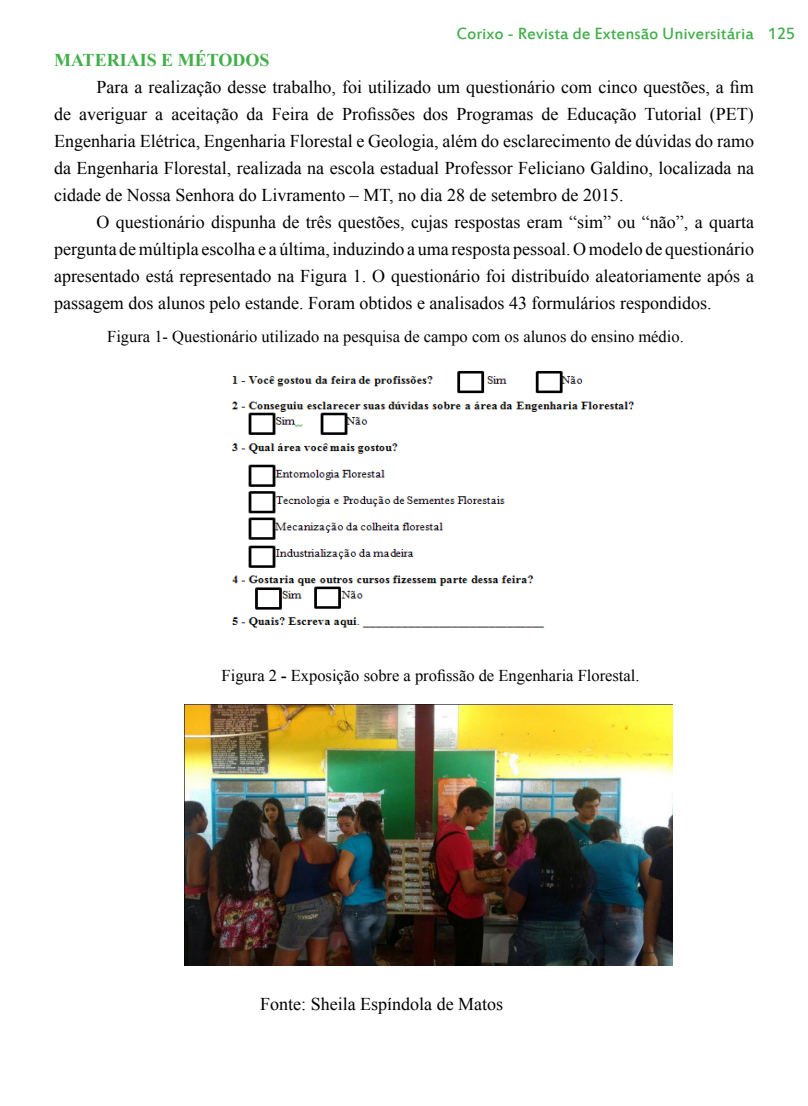
<style>
.page{position:relative;width:808px;height:1106px;background:#fff}
.page>*{position:absolute;margin:0;border:0;box-sizing:border-box;transform-origin:0 0}
.VERSO{font:18px/27px "Times New Roman";color:#000;text-align:justify}
.t1{font:18px "Estrangelo Edessa";color:#40ae49}
.Normal__Web{font:18px "Times New Roman";color:#000}
.t2{font:700 18px "Times New Roman";color:#40ae49}
.Normal__Web-2{font:16.5px "Times New Roman";color:#000}
.s1{font-weight:700}
</style>
<div class="page">
<img style="left:231px;top:371px;width:404px;height:257px">
<img style="left:184px;top:705px;width:488px;height:260px">
<p class="t1" style="left:456px;top:25px;width:340px">Corixo - Revista de Extensão Universitária 125</p>
<p class="t2" style="left:54px;top:48px;width:217px">MATERIAIS E MÉTODOS</p>
<p class="VERSO" style="left:54px;top:73px;width:701px;text-indent:43px">Para a realização desse trabalho, foi utilizado um questionário com cinco questões, a fim de averiguar a aceitação da Feira de Profissões dos Programas de Educação Tutorial (PET)<br>Engenharia Elétrica, Engenharia Florestal e Geologia, além do esclarecimento de dúvidas do ramo da Engenharia Florestal, realizada na escola estadual Professor Feliciano Galdino, localizada na cidade de Nossa Senhora do Livramento – MT, no dia 28 de setembro de 2015.</p>
<p class="VERSO" style="left:54px;top:208px;width:701px;text-indent:43px">O questionário dispunha de três questões, cujas respostas eram “sim” ou “não”, a quarta pergunta de múltipla escolha e a última, induzindo a uma resposta pessoal. O modelo de questionário apresentado está representado na Figura 1. O questionário foi distribuído aleatoriamente após a passagem dos alunos pelo estande. Foram obtidos e analisados 43 formulários respondidos.</p>
<p class="Normal__Web-2" style="left:107px;top:325px;width:578px">Figura 1- Questionário utilizado na pesquisa de campo com os alunos do ensino médio.</p>
<p class="Normal__Web-2" style="left:222px;top:664px;width:419px">Figura 2 <span class="s1">-</span> Exposição sobre a profissão de Engenharia Florestal.</p>
<p class="Normal__Web" style="left:260px;top:991px;width:244px">Fonte: Sheila Espíndola de Matos</p>
</div>
